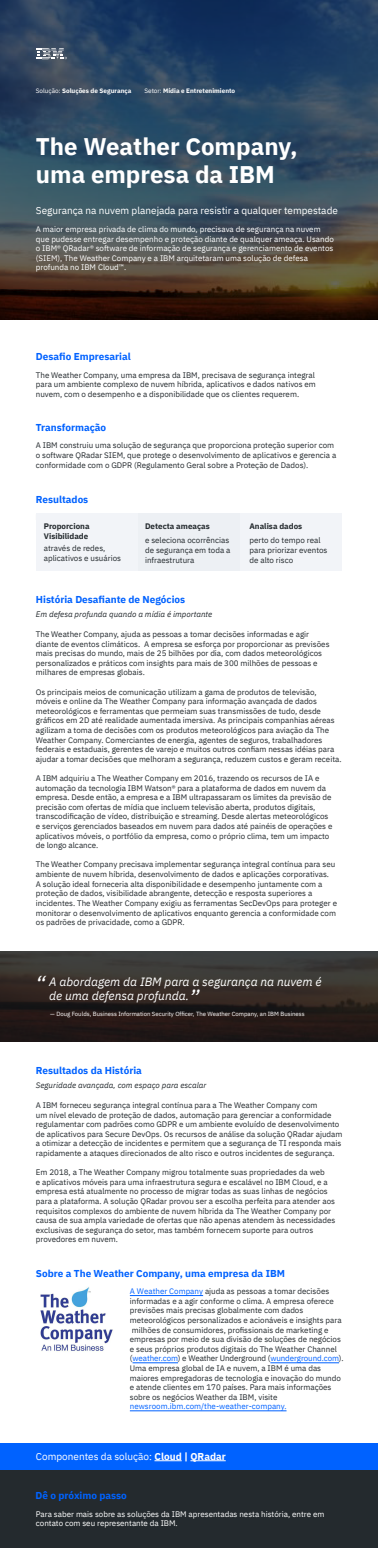
<style>
.page{position:relative;width:378px;height:1548px;background:#fff}
.page>*{position:absolute;margin:0;border:0;box-sizing:border-box;transform-origin:0 0}
.t1{font:700 24px/28.8px "IBM Plex Sans";color:#fff}
.t2{font:italic 22px "IBM Plex Sans";color:#fff}
.t3{font:italic 12px/14.4px "IBM Plex Sans";color:#fff}
.t4{font:700 10px "IBM Plex Sans";color:#0062ff}
.t5{font:10px "IBM Plex Sans";color:#fff}
.t6{font:8px/9.6px "IBM Plex Sans";color:#242a2e}
.t7{font:8px/9.6px "IBM Plex Sans";color:#fff}
.t8{font:italic 8px "IBM Plex Sans";color:#242a2e}
.t9{font:700 8px/9.6px "IBM Plex Sans";color:#242a2e}
.t10{font:8px "IBM Plex Sans";color:#0062ff}
.t11{font:700 6.4px "IBM Plex Sans";color:#fff}
.t12{font:6px "IBM Plex Sans";color:#fff}
.s1{font-weight:400}
.s2{color:#0062ff}
.s3{font-weight:700}
</style>
<div class="page">
<div style="left:0;top:1443px;width:378px;height:27px;background:#0062ff"></div>
<svg style="left:0;top:951px;width:378px;height:90px;background:#2f2825"></svg>
<svg style="left:0;top:0;width:378px;height:320px;background:#344352"></svg>
<hr style="left:190px;top:1459px;width:36px;height:1px;background:#fff">
<div style="left:36px;top:513px;width:102px;height:57px;background:#f2f4f8"></div>
<div style="left:138px;top:513px;width:102px;height:57px;background:#edf0f4"></div>
<div style="left:240px;top:513px;width:102px;height:57px;background:#f2f4f8"></div>
<img style="left:40px;top:1287px;width:73px;height:65px">
<div style="left:0;top:1470px;width:378px;height:77px;background:#242a2e"></div>
<svg style="left:36px;top:48px;width:31px;height:11px"></svg>
<hr style="left:130px;top:1295px;width:73px;height:1px;background:#0062ff">
<hr style="left:133px;top:1362px;width:45px;height:1px;background:#0062ff">
<hr style="left:270px;top:1362px;width:69px;height:1px;background:#0062ff">
<hr style="left:130px;top:1410px;width:157px;height:1px;background:#0062ff">
<p class="t11" style="left:36px;top:85px;width:97px"><span class="s1">Solução:</span> Soluções de Segurança</p>
<p class="t11" style="left:144px;top:85px;width:92px"><span class="s1">Setor:</span> Mídia e Entretenimiento</p>
<h1 class="t1" style="left:36px;top:130px;width:263px">The Weather Company, uma empresa da IBM</h1>
<p class="t5" style="left:36px;top:203px;width:304px">Segurança na nuvem planejada para resistir a qualquer tempestade</p>
<p class="t7" style="left:36px;top:224px;width:300px">A maior empresa privada de clima do mundo, precisava de segurança na nuvem que pudesse entregar desempenho e proteção diante de qualquer ameaça. Usando o IBM® QRadar® software de informação de segurança e gerenciamento de eventos (SIEM), The Weather Company e a IBM arquitetaram uma solução de defesa profunda no IBM Cloud™.</p>
<p class="t4" style="left:36px;top:349px;width:96px">Desafio Empresarial</p>
<p class="t6" style="left:36px;top:369px;width:282px;text-align:justify">The Weather Company, uma empresa da IBM, precisava de segurança integral para um ambiente complexo de nuvem híbrida, aplicativos e dados nativos em nuvem, com o desempenho e a disponibilidade que os clientes requerem.</p>
<p class="t4" style="left:36px;top:419px;width:72px">Transformação</p>
<p class="t6" style="left:36px;top:440px;width:302px">A IBM construiu uma solução de segurança que proporciona proteção superior com o software QRadar SIEM, que protege o desenvolvimento de aplicativos e gerencia a conformidade com o GDPR (Regulamento Geral sobre a Proteção de Dados).</p>
<p class="t4" style="left:36px;top:491px;width:54px">Resultados</p>
<p class="t9" style="left:44px;top:521px;width:47px">Proporciona<br>Visibilidade</p>
<p class="t6" style="left:44px;top:543px;width:79px">através de redes, aplicativos e usuários</p>
<p class="t9" style="left:145px;top:521px;width:66px">Detecta ameaças</p>
<p class="t6" style="left:145px;top:535px;width:87px">e seleciona ocorrências de segurança em toda a infraestrutura</p>
<p class="t4" style="left:36px;top:591px;width:151px">História Desafiante de Negócios</p>
<p class="t8" style="left:36px;top:607px;width:178px">Em defesa profunda quando a mídia é importante</p>
<p class="t9" style="left:249px;top:521px;width:54px">Analisa dados</p>
<p class="t6" style="left:249px;top:535px;width:80px">perto do tempo real para priorizar eventos de alto risco</p>
<p class="t6" style="left:36px;top:628px;width:295px">The Weather Company, ajuda as pessoas a tomar decisões informadas e agir diante de eventos climáticos. A empresa se esforça por proporcionar as previsões mais precisas do mundo, mais de 25 bilhões por dia, com dados meteorológicos personalizados e práticos com insights para mais de 300 milhões de pessoas e milhares de empresas globais.</p>
<p class="t6" style="left:36px;top:686px;width:307px">Os principais meios de comunicação utilizam a gama de produtos de televisão, móveis e online da The Weather Company para informação avançada de dados meteorológicos e ferramentas que permeiam suas transmissões de tudo, desde gráficos em 2D até realidade aumentada imersiva. As principais companhias aéreas agilizam a toma de decisões com os produtos meteorológicos para aviação da The Weather Company. Comerciantes de energia, agentes de seguros, trabalhadores federais e estaduais, gerentes de varejo e muitos outros confiam nessas idéias para ajudar a tomar decisões que melhoram a segurança, reduzem custos e geram receita.</p>
<p class="t6" style="left:36px;top:772px;width:298px">A IBM adquiriu a The Weather Company em 2016, trazendo os recursos de IA e automação da tecnologia IBM Watson® para a plataforma de dados em nuvem da empresa. Desde então, a empresa e a IBM ultrapassaram os limites da previsão de precisão com ofertas de mídia que incluem televisão aberta, produtos digitais, transcodificação de vídeo, distribuição e streaming. Desde alertas meteorológicos e serviços gerenciados baseados em nuvem para dados até painéis de operações e aplicativos móveis, o portfólio da empresa, como o próprio clima, tem um impacto de longo alcance.</p>
<p class="t6" style="left:36px;top:859px;width:303px">The Weather Company precisava implementar segurança integral contínua para seu ambiente de nuvem híbrida, desenvolvimento de dados e aplicações corporativas.<br>A solução ideal forneceria alta disponibilidade e desempenho juntamente com a proteção de dados, visibilidade abrangente, detecção e resposta superiores a incidentes. The Weather Company exigiu as ferramentas SecDevOps para proteger e monitorar o desenvolvimento de aplicativos enquanto gerencia a conformidade com os padrões de privacidade, como a GDPR.</p>
<h2 class="t2" style="left:35px;top:967px;width:12px">“</h2>
<h3 class="t3" style="left:49px;top:973px;width:274px">A abordagem da IBM para a segurança na nuvem é de uma defensa profunda.</h3>
<h2 class="t2" style="left:189px;top:981px;width:12px">”</h2>
<p class="t12" style="left:50px;top:1009px;width:256px">— Doug Foulds, Business Information Security Officer, The Weather Company, an IBM Business</p>
<p class="t4" style="left:36px;top:1062px;width:108px">Resultados da História</p>
<p class="t8" style="left:36px;top:1078px;width:172px">Seguridade avançada, com espaço para escalar</p>
<p class="t6" style="left:36px;top:1099px;width:308px">A IBM forneceu segurança integral contínua para a The Weather Company com<br>um nível elevado de proteção de dados, automação para gerenciar a conformidade regulamentar com padrões como GDPR e um ambiente evoluído de desenvolvimento de aplicativos para Secure DevOps. Os recursos de análise da solução QRadar ajudam a otimizar a detecção de incidentes e permitem que a segurança de TI responda mais rapidamente a ataques direcionados de alto risco e outros incidentes de segurança.</p>
<p class="t6" style="left:36px;top:1166px;width:301px">Em 2018, a The Weather Company migrou totalmente suas propriedades da web<br>e aplicativos móveis para uma infraestrutura segura e escalável no IBM Cloud, e a empresa está atualmente no processo de migrar todas as suas linhas de negócios para a plataforma. A solução QRadar provou ser a escolha perfeita para atender aos requisitos complexos do ambiente de nuvem híbrida da The Weather Company por causa de sua ampla variedade de ofertas que não apenas atendem às necessidades exclusivas de segurança do setor, mas também fornecem suporte para outros provedores em nuvem.</p>
<p class="t4" style="left:36px;top:1265px;width:250px">Sobre a The Weather Company, uma empresa da IBM</p>
<p class="t6" style="left:130px;top:1285px;width:215px"><span class="s2">A Weather Company</span> ajuda as pessoas a tomar decisões informadas e a agir conforme o clima. A empresa oferece previsões mais precisas globalmente com dados meteorológicos personalizados e acionáveis e insights para milhões de consumidores, profissionais de marketing e empresas por meio de sua divisão de soluções de negócios e seus próprios produtos digitais do The Weather Channel (<span class="s2">weather.com</span>) e Weather Underground (<span class="s2">wunderground.com</span>).<br>Uma empresa global de IA e nuvem, a IBM é uma das maiores empregadoras de tecnologia e inovação do mundo e atende clientes em 170 países. Para mais informações sobre os negócios Weather da IBM, visite</p>
<p class="t10" style="left:130px;top:1400px;width:158px">newsroom.ibm.com/the-weather-company.</p>
<p class="t5" style="left:36px;top:1448px;width:191px">Componentes da solução: <span class="s3">Cloud | QRadar</span></p>
<p class="t4" style="left:36px;top:1487px;width:93px">Dê o próximo passo</p>
<p class="t7" style="left:36px;top:1508px;width:290px">Para saber mais sobre as soluções da IBM apresentadas nesta história, entre em contato com seu representante da IBM.</p>
</div>
